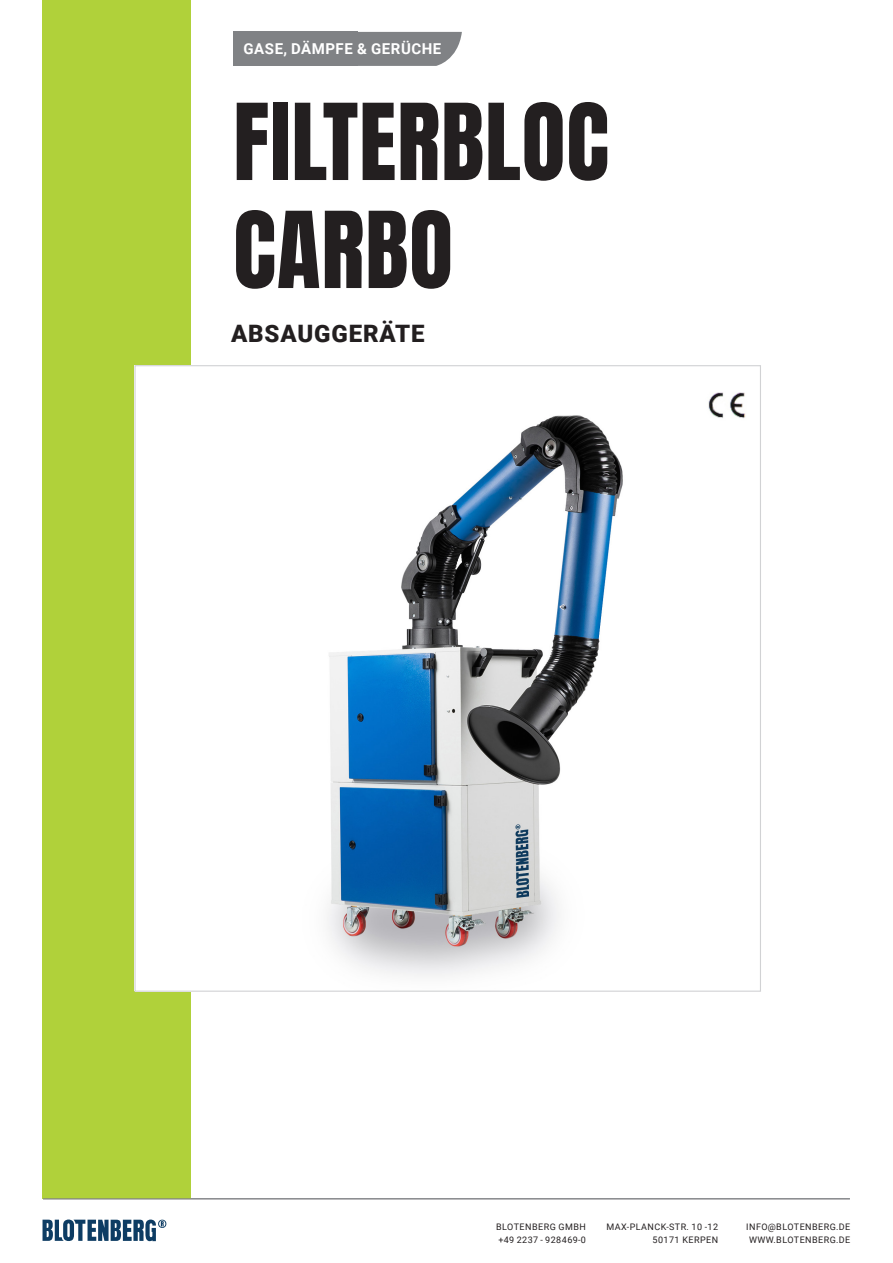
<style>
.page{position:relative;width:893px;height:1263px;background:#fff}
.page>*{position:absolute;margin:0;border:0;box-sizing:border-box;transform-origin:0 0}
.t1{font:90px/108px "Anton";letter-spacing:.01em;color:#231f20}
.t2{font:900 24px "Roboto";letter-spacing:.035em;color:#231f20}
.Kategorie{font:700 15px "Roboto";letter-spacing:.035em;color:#fff}
.t3{font:9px/13.5px "Roboto";letter-spacing:.05em;color:#231f20}
</style>
<div class="page">
<svg style="left:43px;top:1219px;width:123px;height:22px"></svg>
<div style="left:43px;top:0;width:148px;height:1198px;background:#b0d13a"></div>
<img style="left:136px;top:370px;width:487px;height:620px">
<hr style="left:43px;top:1198px;width:807px;height:1px;background:#808285">
<img style="left:708px;top:392px;width:38px;height:27px">
<div style="left:233px;top:32px;width:125px;height:34px;background:#808285"></div>
<svg style="left:358px;top:32px;width:104px;height:34px;background:#898b8e"></svg>
<p class="Kategorie" style="left:244px;top:38px;width:199px">GASE, DÄMPFE &amp; GERÜCHE</p>
<h1 class="t1" style="left:233px;top:95px;width:377px">FILTERBLOC<br>CARBO</h1>
<h2 class="t2" style="left:231px;top:317px;width:195px">ABSAUGGERÄTE</h2>
<p class="t3" style="left:496px;top:1219px;width:91px">BLOTENBERG GMBH +49 2237 - 928469-0</p>
<p class="t3" style="left:606px;top:1219px;width:113px;text-align:right">MAX-PLANCK-STR. 10 -12<br>50171 KERPEN</p>
<p class="t3" style="left:746px;top:1219px;width:106px;text-align:center">INFO@BLOTENBERG.DE<br>WWW.BLOTENBERG.DE</p>
</div>
